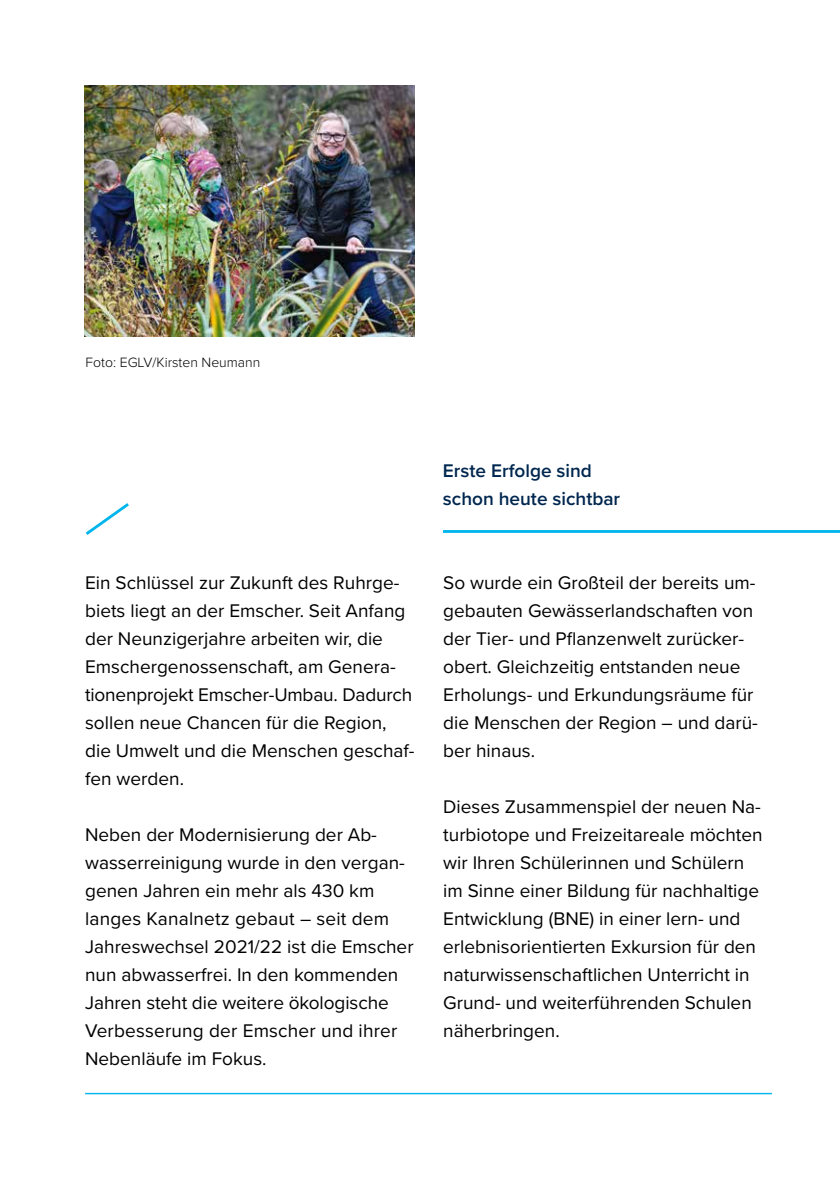
<style>
.page{position:relative;width:840px;height:1191px;background:#fff}
.page>*{position:absolute;margin:0;border:0;box-sizing:border-box;transform-origin:0 0}
.t1{font:19px/28px "Proxima Nova";color:#000}
.t2{font:600 19px/28px "Proxima Nova";color:#00274f}
.t3{font:300 14px "Proxima Nova";color:#000}
</style>
<div class="page">
<hr style="left:442px;top:530px;width:397px;height:3px;background:#00b5ec">
<hr style="left:85px;top:1092px;width:686px;height:2px;background:#00b5ec">
<svg style="left:85px;top:503px;width:44px;height:32px"></svg>
<img style="left:85px;top:85px;width:329px;height:251px">
<p class="t3" style="left:86px;top:352px;width:176px">Foto: EGLV/Kirsten Neumann</p>
<p class="t1" style="left:85px;top:568px;width:331px">Ein Schlüssel zur Zukunft des Ruhrge&shy;biets liegt an der Emscher. Seit Anfang der Neunzigerjahre arbeiten wir, die Emschergenossenschaft, am Genera&shy;tionenprojekt Emscher-Umbau. Dadurch sollen neue Chancen für die Region, die Umwelt und die Menschen geschaf&shy;fen werden.</p>
<p class="t1" style="left:85px;top:820px;width:330px">Neben der Modernisierung der Ab&shy;wasserreinigung wurde in den vergan&shy;genen Jahren ein mehr als 430 km langes Kanalnetz gebaut – seit dem Jahreswechsel 2021/22 ist die Emscher nun abwasserfrei. In den kommenden Jahren steht die weitere ökologische Verbesserung der Emscher und ihrer Nebenläufe im Fokus.</p>
<p class="t2" style="left:442px;top:456px;width:179px">Erste Erfolge sind schon heute sichtbar</p>
<p class="t1" style="left:443px;top:568px;width:316px">So wurde ein Großteil der bereits um&shy;gebauten Gewässerlandschaften von der Tier- und Pflanzenwelt zurücker&shy;obert. Gleichzeitig entstanden neue Erholungs- und Erkundungsräume für die Menschen der Region – und darü&shy;ber hinaus.</p>
<p class="t1" style="left:443px;top:792px;width:321px">Dieses Zusammenspiel der neuen Na&shy;turbiotope und Freizeitareale möchten wir Ihren Schülerinnen und Schülern im Sinne einer Bildung für nachhaltige Entwicklung (BNE) in einer lern- und erlebnisorientierten Exkursion für den naturwissenschaftlichen Unterricht in Grund- und weiterführenden Schulen näherbringen.</p>
</div>
